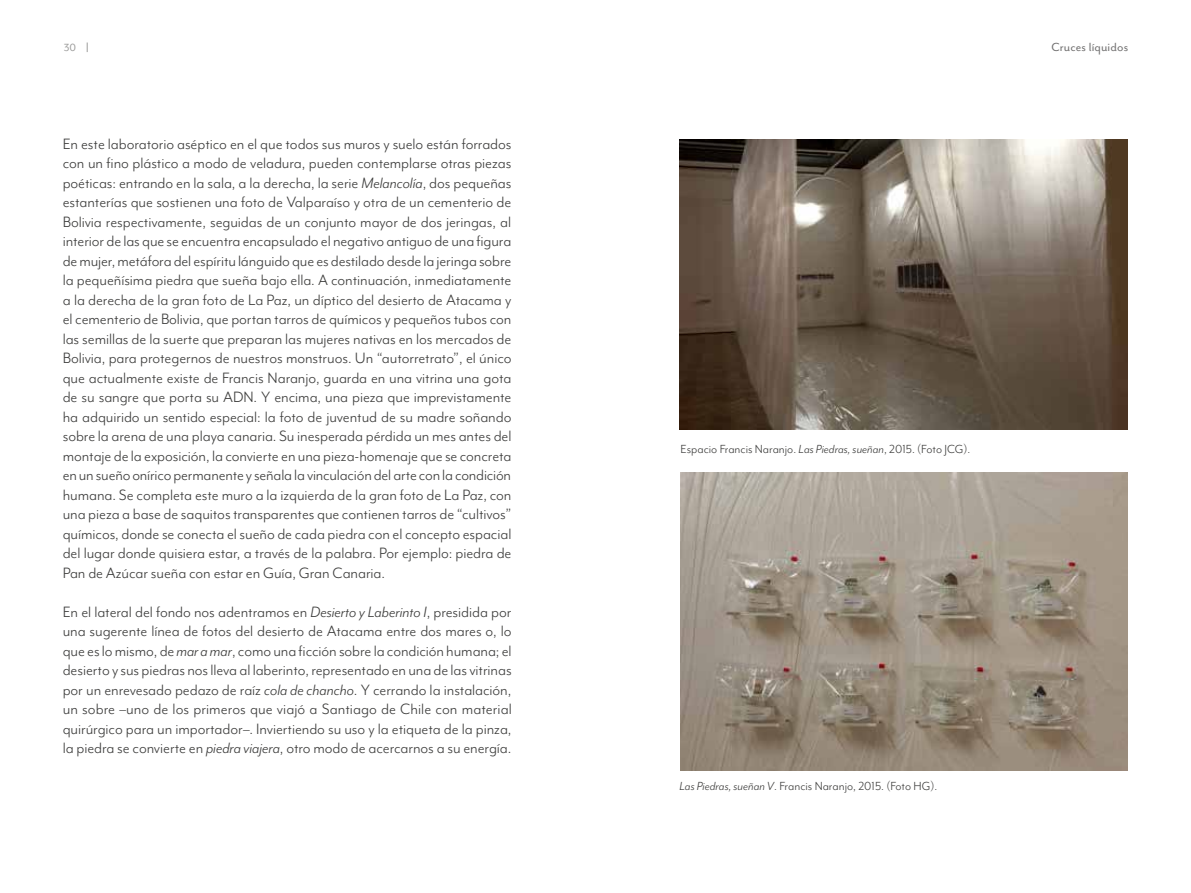
<style>
.page{position:relative;width:1191px;height:893px;background:#fff}
.page>*{position:absolute;margin:0;border:0;box-sizing:border-box;transform-origin:0 0}
.t1{font:17.25px/19.5px "Mr Eaves Mod OT";letter-spacing:-.005em;color:#3c3c3b;text-align:justify}
.t2{font:13.5px "Mr Eaves Mod OT";color:#3c3c3b}
.t3{font:13.5px "Mr Eaves San OT";letter-spacing:.01em;color:#706f6f}
.t4{font:12px "Mr Eaves Mod OT";color:#9d9d9c}
.s1{font-style:italic}
</style>
<div class="page">
<img style="left:679px;top:140px;width:448px;height:289px">
<img style="left:680px;top:473px;width:447px;height:297px">
<p class="t4" style="left:64px;top:41px;width:14px">30</p>
<p class="t3" style="left:1051px;top:39px;width:78px">Cruces líquidos</p>
<p class="t1" style="left:63px;top:134px;width:450px">En este laboratorio aséptico en el que todos sus muros y suelo están forrados con un fino plástico a modo de veladura, pueden contemplarse otras piezas poéticas: entrando en la sala, a la derecha, la serie <span class="s1">Melancolía</span>, dos pequeñas estanterías que sostienen una foto de Valparaíso y otra de un cementerio de Bolivia respectivamente, seguidas de un conjunto mayor de dos jeringas, al interior de las que se encuentra encapsulado el negativo antiguo de una figura de mujer, metáfora del espíritu lánguido que es destilado desde la jeringa sobre la pequeñísima piedra que sueña bajo ella. A continuación, inmediatamente a la derecha de la gran foto de La Paz, un díptico del desierto de Atacama y el cementerio de Bolivia, que portan tarros de químicos y pequeños tubos con las semillas de la suerte que preparan las mujeres nativas en los mercados de Bolivia, para protegernos de nuestros monstruos. Un “autorretrato”, el único que actualmente existe de Francis Naranjo, guarda en una vitrina una gota de su sangre que porta su ADN. Y encima, una pieza que imprevistamente ha adquirido un sentido especial: la foto de juventud de su madre soñando sobre la arena de una playa canaria. Su inesperada pérdida un mes antes del montaje de la exposición, la convierte en una pieza-homenaje que se concreta en un sueño onírico permanente y señala la vinculación del arte con la condición humana. Se completa este muro a la izquierda de la gran foto de La Paz, con una pieza a base de saquitos transparentes que contienen tarros de “cultivos” químicos, donde se conecta el sueño de cada piedra con el concepto espacial del lugar donde quisiera estar, a través de la palabra. Por ejemplo: piedra de Pan de Azúcar sueña con estar en Guía, Gran Canaria.</p>
<p class="t1" style="left:63px;top:602px;width:450px">En el lateral del fondo nos adentramos en <span class="s1">Desierto y Laberinto I</span>, presidida por una sugerente línea de fotos del desierto de Atacama entre dos mares o, lo que es lo mismo, de <span class="s1">mar a mar</span>, como una ficción sobre la condición humana; el desierto y sus piedras nos lleva al laberinto, representado en una de las vitrinas por un enrevesado pedazo de raíz <span class="s1">cola de chancho</span>. Y cerrando la instalación, un sobre –uno de los primeros que viajó a Santiago de Chile con material quirúrgico para un importador–. Inviertiendo su uso y la etiqueta de la pinza, la piedra se convierte en <span class="s1">piedra viajera</span>, otro modo de acercarnos a su energía.</p>
<p class="t2" style="left:680px;top:441px;width:291px">Espacio Francis Naranjo. <span class="s1">Las Piedras, sueñan</span>, 2015. (Foto JCG).</p>
<p class="t2" style="left:679px;top:778px;width:259px"><span class="s1">Las Piedras, sueñan V</span>. Francis Naranjo, 2015. (Foto HG).</p>
</div>
